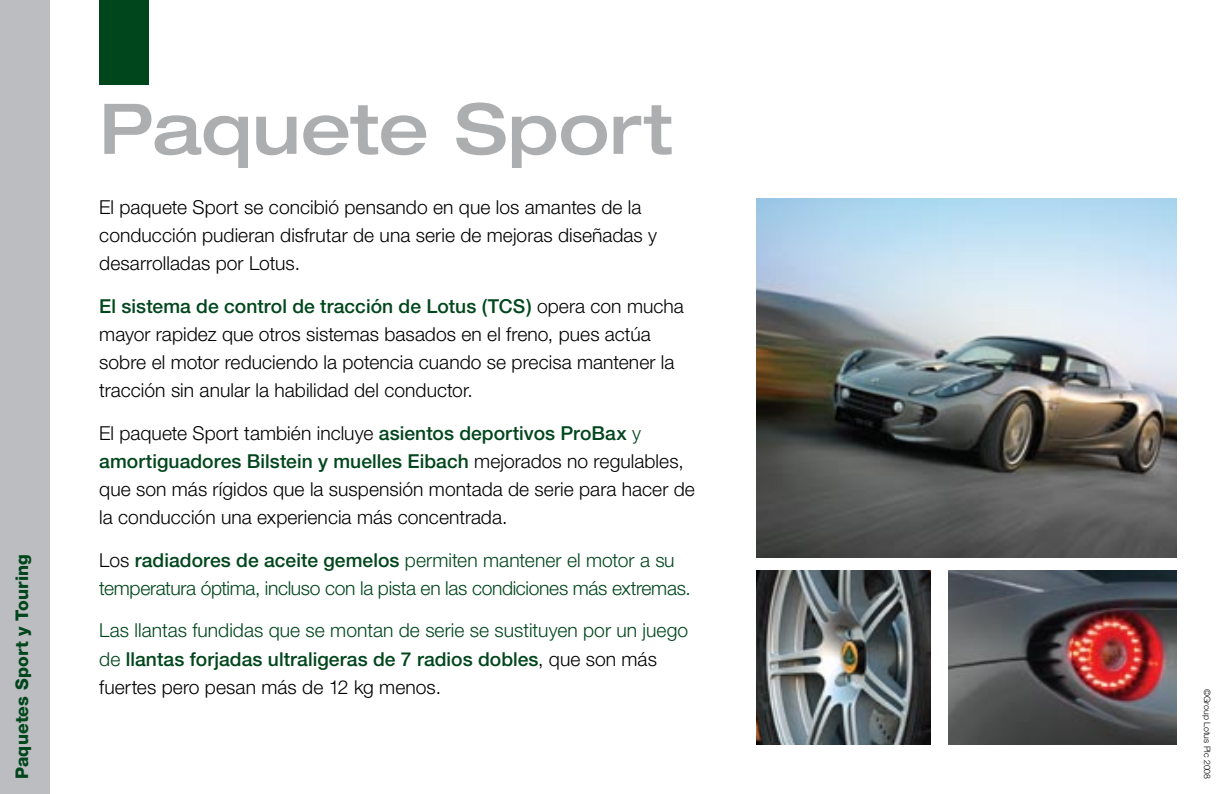
<style>
.page{position:relative;width:1226px;height:794px;background:#fff}
.page>*{position:absolute;margin:0;border:0;box-sizing:border-box;transform-origin:0 0}
.t1{font:500 expanded 70px "Helvetica Neue";color:#acaeb0}
.t2{font:300 19.25px/28px "Helvetica Neue";color:#000}
.t3{font:300 19.25px/28px "Helvetica Neue";color:#00461c}
.t4{font:800 17.5px "Helvetica Neue";letter-spacing:.01em;color:#00461c}
.t5{font:300 8.75px "Helvetica Neue";color:#000}
.s1{font-weight:500;color:#00461c}
.s2{color:#00461c}
.s3{color:#000}
.s4{font-weight:500}
</style>
<div class="page">
<div style="left:0;top:0;width:50px;height:794px;background:#bcbdc0"></div>
<div style="left:99px;top:0;width:50px;height:84px;background:#00461c"></div>
<img style="left:756px;top:570px;width:174px;height:174px">
<img style="left:948px;top:570px;width:228px;height:174px">
<img style="left:756px;top:198px;width:420px;height:359px">
<p class="t4" style="left:12px;top:779px;width:226px;rotate:-90deg">Paquetes Sport y Touring</p>
<h1 class="t1" style="left:99px;top:85px;width:575px">Paquete Sport</h1>
<p class="t2" style="left:99px;top:192px;width:559px">El paquete Sport se concibió pensando en que los amantes de la conducción pudieran disfrutar de una serie de mejoras diseñadas y desarrolladas por Lotus.</p>
<p class="t2" style="left:99px;top:291px;width:586px"><span class="s1">El sistema de control de tracción de Lotus (TCS)</span> opera con mucha mayor rapidez que otros sistemas basados en el freno, pues actúa sobre el motor reduciendo la potencia cuando se precisa mantener la tracción sin anular la habilidad del conductor.</p>
<p class="t2" style="left:99px;top:418px;width:597px">El paquete Sport también incluye <span class="s1">asientos deportivos ProBax</span> <span class="s2">y </span><span class="s1">amortiguadores Bilstein y muelles Eibach</span> mejorados no regulables, que son más rígidos que la suspensión montada de serie para hacer de la conducción una experiencia más concentrada.</p>
<p class="t3" style="left:99px;top:545px;width:593px"><span class="s3">Los</span> <span class="s4">radiadores de aceite gemelos</span> permiten mantener el motor a su temperatura óptima, incluso con la pista en las condiciones más extremas.</p>
<p class="t3" style="left:99px;top:616px;width:590px">Las llantas fundidas que se montan de serie se sustituyen por un juego de <span class="s4">llantas forjadas ultraligeras de 7 radios dobles</span><span class="s3">, que son más fuertes pero pesan más de 12 kg menos.</span></p>
<p class="t5" style="left:1212px;top:689px;width:92px;rotate:90deg">©Group Lotus Plc 2008</p>
</div>
